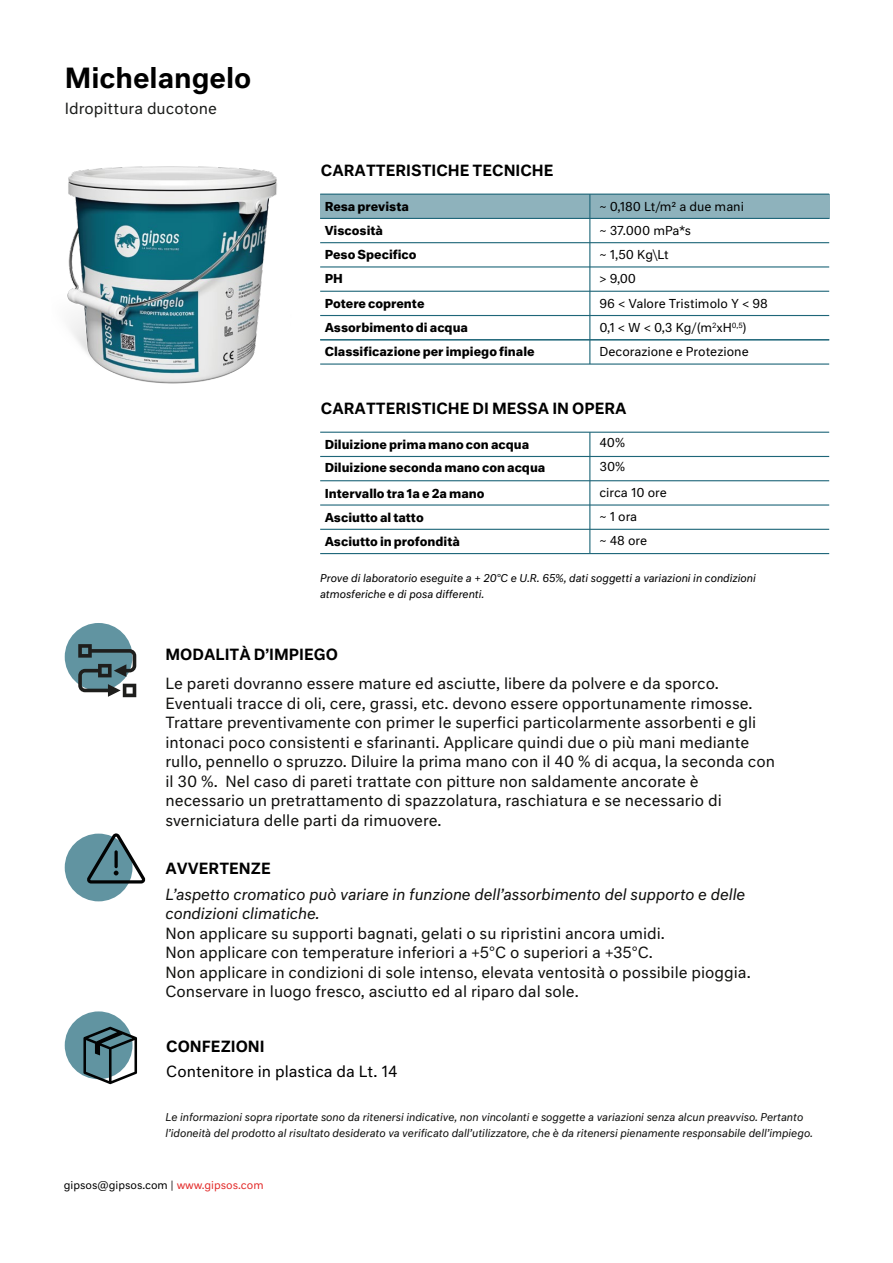
<style>
.page{position:relative;width:893px;height:1263px;background:#fff}
.page>*{position:absolute;margin:0;border:0;box-sizing:border-box;transform-origin:0 0}
.t1{font:500 27px "Neutral Std";color:#000}
.t2{font:15px/19.5px "Neutral Std";color:#11110f}
.t3{font:italic 15px/19.5px "Neutral Std";color:#11110f}
.t4{font:500 15px "Neutral Std";color:#000}
.t5{font:15px "Neutral Std";color:#12120e}
.t6{font:15px "Neutral Std";color:#000}
.t7{font:15px "Neutral Std";color:#1d1e1c}
.t8{font:700 12px/24.3px "Neutral Std";color:#000}
.t9{font:12px/24.3px "Neutral Std";color:#000}
.t10{font:italic 10.5px/16.5px "Neutral Std";color:#11110f}
.t11{font:italic 10.5px/16.5px "Neutral Std";color:#000}
.t12{font:10.5px "Neutral Std";color:#000}
.s1{color:#e32c2b}
</style>
<div class="page">
<img style="left:67px;top:166px;width:210px;height:218px">
<div style="left:320px;top:194px;width:509px;height:24px;background:#8eb2bc"></div>
<div style="left:65px;top:623px;width:68px;height:68px;background:#6194a1;border-radius:50%"></div>
<svg style="left:78px;top:644px;width:58px;height:53px"></svg>
<div style="left:65px;top:834px;width:68px;height:67px;background:#6194a1;border-radius:50%"></div>
<div style="left:65px;top:1011px;width:68px;height:68px;background:#6194a1;border-radius:50%"></div>
<svg style="left:83px;top:1027px;width:54px;height:57px"></svg>
<svg style="left:87px;top:833px;width:58px;height:50px"></svg>
<hr style="left:589px;top:194px;width:1px;height:170px;background:#1e6679">
<hr style="left:320px;top:218px;width:509px;height:1px;background:#1e6679">
<hr style="left:320px;top:242px;width:509px;height:1px;background:#1e6679">
<hr style="left:320px;top:266px;width:509px;height:1px;background:#1e6679">
<hr style="left:320px;top:291px;width:509px;height:1px;background:#1e6679">
<hr style="left:320px;top:315px;width:509px;height:1px;background:#1e6679">
<hr style="left:320px;top:339px;width:509px;height:1px;background:#1e6679">
<hr style="left:320px;top:363px;width:509px;height:2px;background:#1e6679">
<hr style="left:320px;top:194px;width:509px;height:1px;background:#1e6679">
<hr style="left:589px;top:432px;width:1px;height:122px;background:#1e6679">
<hr style="left:320px;top:456px;width:509px;height:1px;background:#1e6679">
<hr style="left:320px;top:480px;width:509px;height:1px;background:#1e6679">
<hr style="left:320px;top:504px;width:509px;height:2px;background:#1e6679">
<hr style="left:320px;top:529px;width:509px;height:1px;background:#1e6679">
<hr style="left:320px;top:553px;width:509px;height:1px;background:#1e6679">
<hr style="left:320px;top:432px;width:509px;height:1px;background:#1e6679">
<h1 class="t1" style="left:65px;top:60px;width:188px">Michelangelo</h1>
<p class="t7" style="left:65px;top:99px;width:154px">Idropittura ducotone</p>
<p class="t4" style="left:321px;top:161px;width:234px">CARATTERISTICHE TECNICHE</p>
<p class="t8" style="left:325px;top:194px;width:86px">Resa prevista</p>
<p class="t9" style="left:599px;top:194px;width:146px">~ 0,180 Lt/m2 a due mani</p>
<p class="t9" style="left:599px;top:218px;width:93px">~ 37.000 mPa*s</p>
<p class="t8" style="left:325px;top:218px;width:60px">Viscosità</p>
<p class="t8" style="left:325px;top:267px;width:145px">PH<br>Potere coprente<br>Assorbimento di acqua</p>
<p class="t8" style="left:325px;top:242px;width:93px">Peso Specifico</p>
<p class="t9" style="left:599px;top:242px;width:170px">~ 1,50 Kg\Lt<br>&gt; 9,00<br>96 &lt; Valore Tristimolo Y &lt; 98<br>0,1 &lt; W &lt; 0,3 Kg/(m<sup>2</sup>xH<sup>0,5</sup>)</p>
<p class="t8" style="left:325px;top:339px;width:211px">Classificazione per impiego finale</p>
<p class="t9" style="left:599px;top:339px;width:151px">Decorazione e Protezione</p>
<p class="t4" style="left:321px;top:399px;width:307px">CARATTERISTICHE DI MESSA IN OPERA</p>
<p class="t8" style="left:325px;top:432px;width:206px">Diluizione prima mano con acqua</p>
<p class="t9" style="left:599px;top:430px;width:27px">40%</p>
<p class="t8" style="left:325px;top:455px;width:222px">Diluizione seconda mano con acqua</p>
<p class="t9" style="left:599px;top:454px;width:27px">30%</p>
<p class="t8" style="left:325px;top:481px;width:161px">Intervallo tra 1a e 2a mano</p>
<p class="t9" style="left:599px;top:480px;width:69px">circa 10 ore</p>
<p class="t8" style="left:325px;top:505px;width:101px">Asciutto al tatto</p>
<p class="t9" style="left:599px;top:504px;width:39px">~ 1 ora</p>
<p class="t8" style="left:325px;top:529px;width:137px">Asciutto in profondità</p>
<p class="t9" style="left:599px;top:528px;width:49px">~ 48 ore</p>
<p class="t11" style="left:320px;top:569px;width:437px">Prove di laboratorio eseguite a + 20°C e U.R. 65%, dati soggetti a variazioni in condizioni atmosferiche e di posa differenti.</p>
<p class="t4" style="left:165px;top:644px;width:174px">MODALITÀ D’IMPIEGO</p>
<p class="t2" style="left:165px;top:674px;width:611px">Le pareti dovranno essere mature ed asciutte, libere da polvere e da sporco.<br>Eventuali tracce di oli, cere, grassi, etc. devono essere opportunamente rimosse.<br>Trattare preventivamente con primer le superfici particolarmente assorbenti e gli intonaci poco consistenti e sfarinanti. Applicare quindi due o più mani mediante rullo, pennello o spruzzo. Diluire la prima mano con il 40 % di acqua, la seconda con il 30 %. Nel caso di pareti trattate con pitture non saldamente ancorate è necessario un pretrattamento di spazzolatura, raschiatura e se necessario di sverniciatura delle parti da rimuovere.</p>
<p class="t4" style="left:165px;top:858px;width:107px">AVVERTENZE</p>
<p class="t3" style="left:165px;top:884px;width:581px">L’aspetto cromatico può variare in funzione dell’assorbimento del supporto e delle condizioni climatiche.</p>
<p class="t2" style="left:165px;top:923px;width:501px">Non applicare su supporti bagnati, gelati o su ripristini ancora umidi.<br>Non applicare con temperature inferiori a +5°C o superiori a +35°C.</p>
<p class="t5" style="left:165px;top:962px;width:587px">Non applicare in condizioni di sole intenso, elevata ventosità o possibile pioggia.</p>
<p class="t2" style="left:165px;top:981px;width:415px">Conservare in luogo fresco, asciutto ed al riparo dal sole.</p>
<p class="t4" style="left:166px;top:1036px;width:100px">CONFEZIONI</p>
<p class="t6" style="left:166px;top:1061px;width:233px">Contenitore in plastica da Lt. 14</p>
<p class="t10" style="left:165px;top:1108px;width:649px">Le informazioni sopra riportate sono da ritenersi indicative, non vincolanti e soggette a variazioni senza alcun preavviso. Pertanto l’idoneità del prodotto al risultato desiderato va verificato dall’utilizzatore, che è da ritenersi pienamente responsabile dell’impiego.</p>
<p class="t12" style="left:64px;top:1178px;width:201px">gipsos@gipsos.com | <span class="s1">www.gipsos.com</span></p>
</div>
